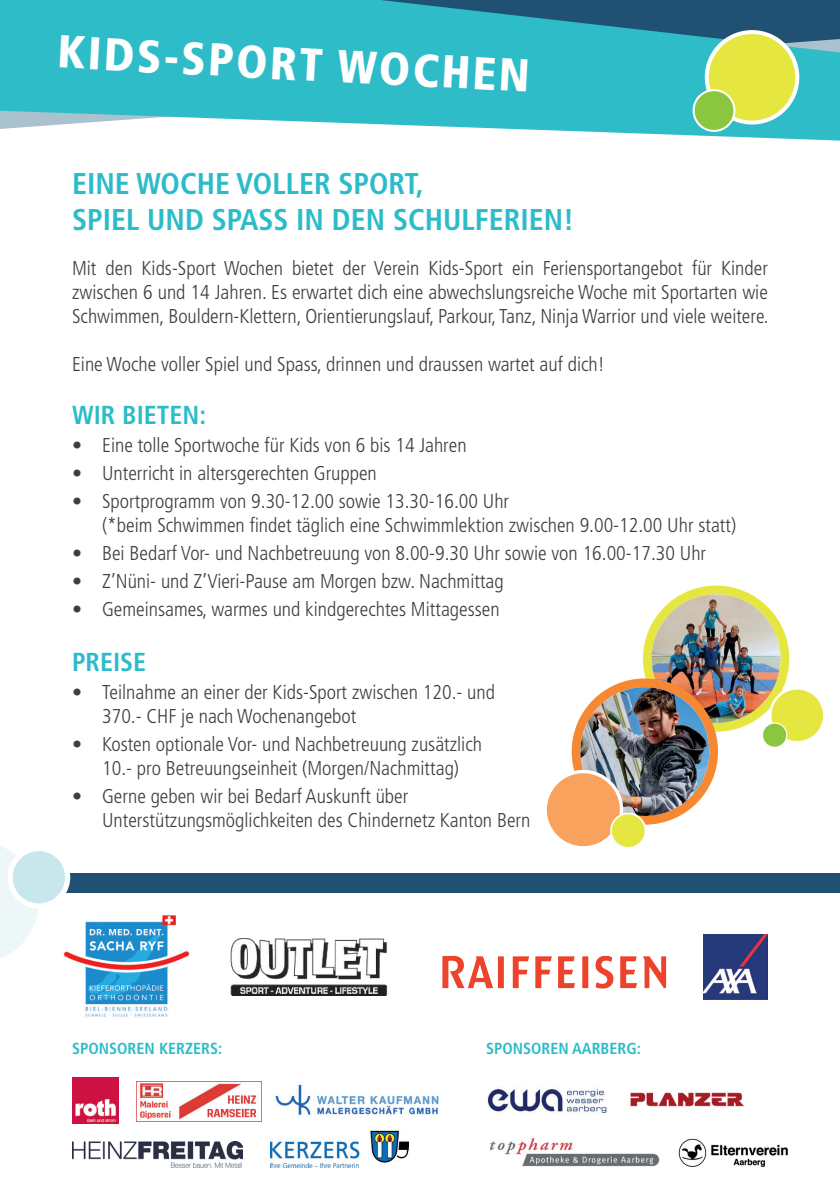
<style>
.page{position:relative;width:840px;height:1191px;background:#fff}
.page>*{position:absolute;margin:0;border:0;box-sizing:border-box;transform-origin:0 0}
.t1{font:900 condensed 46px "Frutiger";color:#fff}
.t2{font:700 condensed 30px/36px "Frutiger";color:#2cbcc9}
.t3{font:700 condensed 26px "Frutiger";color:#2cbcc9}
.t4{font:300 condensed 20px/24px "Frutiger";color:#3c3f43}
.t5{font:300 condensed 20px/24px "Frutiger";color:#3e3e3f;text-align:justify}
.t6{font:700 condensed 16px "Frutiger";color:#2cbcc9}
</style>
<div class="page">
<div style="left:0;top:873px;width:839px;height:20px;background:#205072"></div>
<svg style="left:0;top:0;width:839px;height:141px;background:#46b9c7"></svg>
<svg style="left:687px;top:20px;width:116px;height:116px;background:#93c57d"></svg>
<svg style="left:0;top:846px;width:71px;height:112px"></svg>
<div style="left:642px;top:585px;width:146px;height:147px;background:#e6e640;border-radius:50%"></div>
<img style="left:651px;top:594px;width:129px;height:129px;border-radius:64px">
<svg style="left:758px;top:681px;width:65px;height:66px"></svg>
<div style="left:571px;top:678px;width:146px;height:146px;background:#f58831;border-radius:50%"></div>
<img style="left:580px;top:687px;width:129px;height:129px;border-radius:64px">
<img style="left:546px;top:768px;width:100px;height:79px">
<img style="left:72px;top:1077px;width:46px;height:47px">
<img style="left:72px;top:1141px;width:171px;height:26px">
<img style="left:136px;top:1081px;width:125px;height:40px">
<img style="left:275px;top:1084px;width:164px;height:31px">
<img style="left:270px;top:1130px;width:138px;height:37px">
<img style="left:487px;top:1089px;width:120px;height:24px">
<img style="left:630px;top:1092px;width:113px;height:15px">
<img style="left:489px;top:1138px;width:170px;height:29px">
<img style="left:678px;top:1138px;width:110px;height:29px">
<img style="left:442px;top:955px;width:225px;height:34px">
<img style="left:61px;top:915px;width:129px;height:102px">
<img style="left:231px;top:938px;width:157px;height:57px">
<img style="left:703px;top:934px;width:64px;height:65px">
<h1 class="t1" style="left:59px;top:24px;width:474px;rotate:3deg">KIDS-SPORT WOCHEN</h1>
<h2 class="t2" style="left:72px;top:165px;width:503px">EINE WOCHE VOLLER SPORT,<br>SPIEL UND SPASS IN DEN SCHULFERIEN!</h2>
<p class="t5" style="left:72px;top:256px;width:697px">Mit den Kids-Sport Wochen bietet der Verein Kids-Sport ein Feriensportangebot für Kinder zwischen 6 und 14 Jahren. Es erwartet dich eine abwechslungsreiche Woche mit Sportarten wie Schwimmen, Bouldern-Klettern, Orientierungslauf, Parkour, Tanz, Ninja Warrior und viele weitere.</p>
<p class="t5" style="left:72px;top:352px;width:534px">Eine Woche voller Spiel und Spass, drinnen und draussen wartet auf dich!</p>
<h3 class="t3" style="left:72px;top:399px;width:135px">WIR BIETEN:</h3>
<p class="t4" style="left:72px;top:433px;width:396px">• Eine tolle Sportwoche für Kids von 6 bis 14 Jahren</p>
<p class="t4" style="left:72px;top:461px;width:306px">• Unterricht in altersgerechten Gruppen</p>
<p class="t4" style="left:102px;top:489px;width:635px;text-indent:-30px">• Sportprogramm von 9.30-12.00 sowie 13.30-16.00 Uhr<br>(*beim Schwimmen findet täglich eine Schwimmlektion zwischen 9.00-12.00 Uhr statt)</p>
<p class="t4" style="left:72px;top:541px;width:635px">• Bei Bedarf Vor- und Nachbetreuung von 8.00-9.30 Uhr sowie von 16.00-17.30 Uhr</p>
<p class="t4" style="left:72px;top:569px;width:433px">• Z’Nüni- und Z’Vieri-Pause am Morgen bzw. Nachmittag</p>
<p class="t4" style="left:72px;top:597px;width:429px">• Gemeinsames, warmes und kindgerechtes Mittagessen</p>
<h3 class="t3" style="left:72px;top:646px;width:76px">PREISE</h3>
<p class="t4" style="left:102px;top:680px;width:394px;text-indent:-30px">• Teilnahme an einer der Kids-Sport zwischen 120.- und<br>370.- CHF je nach Wochenangebot</p>
<p class="t4" style="left:72px;top:732px;width:411px;text-align:center">• Kosten optionale Vor- und Nachbetreuung zusätzlich<br>10.- pro Betreuungseinheit (Morgen/Nachmittag)</p>
<p class="t4" style="left:102px;top:784px;width:429px;text-indent:-30px">• Gerne geben wir bei Bedarf Auskunft über<br>Unterstützungsmöglichkeiten des Chindernetz Kanton Bern</p>
<p class="t6" style="left:72px;top:1038px;width:151px">SPONSOREN KERZERS:</p>
<p class="t6" style="left:486px;top:1038px;width:156px">SPONSOREN AARBERG:</p>
</div>
